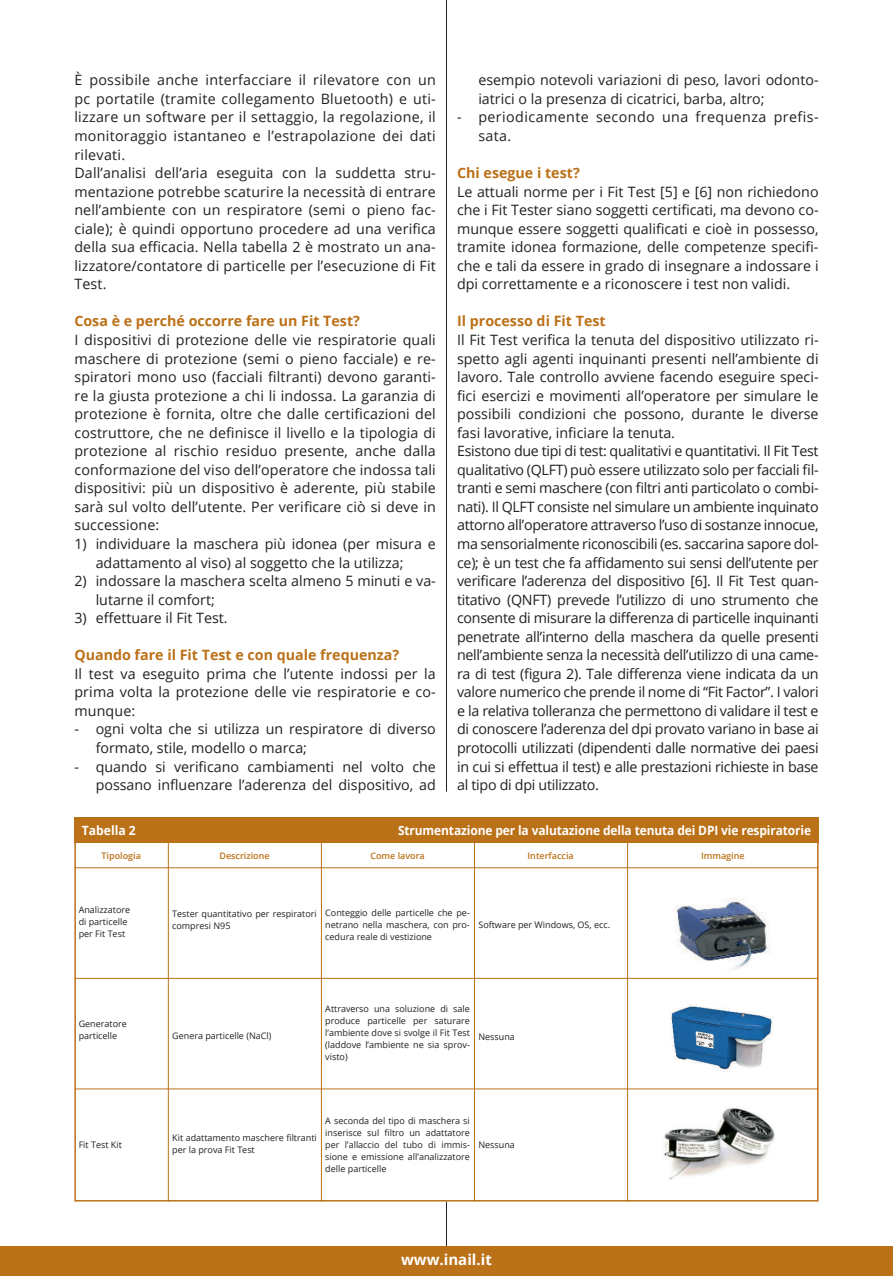
<style>
.page{position:relative;width:893px;height:1276px;background:#fff}
.page>*{position:absolute;margin:0;border:0;box-sizing:border-box;transform-origin:0 0}
.t1{font:700 15px "Open Sans";color:#fff}
.t2{font:14.25px/18.6px "Open Sans";color:#231f20}
.t3{font:14.25px/18.6px "Open Sans";letter-spacing:-.02em;color:#231f20}
.t4{font:700 14.25px "Open Sans";color:#bb7118}
.t5{font:14.25px/18.6px "Open Sans";letter-spacing:.03em;color:#231f20}
.t6{font:700 12.75px "Open Sans";letter-spacing:-.01em;color:#fff;scale:.94 1}
.t7{font:700 12.75px "Open Sans";letter-spacing:-.01em;color:#fff;scale:.95 1}
.t8{font:9px/12px "Open Sans";color:#231f20}
.t9{font:600 9px "Open Sans";color:#bb7118}
</style>
<div class="page">
<hr style="left:446px;top:0;width:1px;height:791px;background:#231f20">
<hr style="left:446px;top:1201px;width:1px;height:45px;background:#231f20">
<div style="left:0;top:1246px;width:893px;height:30px;background:#bb7118"></div>
<div style="left:74px;top:817px;width:745px;height:26px;background:#bb7118"></div>
<div style="left:74px;top:838px;width:745px;height:363px;border:2px solid #bb7118"></div>
<hr style="left:74px;top:867px;width:745px;height:1px;background:#bb7118">
<hr style="left:74px;top:978px;width:745px;height:1px;background:#bb7118">
<hr style="left:74px;top:1088px;width:745px;height:1px;background:#bb7118">
<hr style="left:168px;top:843px;width:1px;height:358px;background:#bb7118">
<hr style="left:321px;top:843px;width:1px;height:358px;background:#bb7118">
<hr style="left:474px;top:843px;width:1px;height:358px;background:#bb7118">
<hr style="left:627px;top:843px;width:1px;height:358px;background:#bb7118">
<img style="left:676px;top:898px;width:94px;height:72px">
<img style="left:671px;top:1004px;width:102px;height:68px">
<img style="left:664px;top:1108px;width:111px;height:72px">
<p class="t2" style="left:74px;top:70px;width:363px">È possibile anche interfacciare il rilevatore con un pc portatile (tramite collegamento Bluetooth) e uti&shy;lizzare un software per il settaggio, la regolazione, il monitoraggio istantaneo e l’estrapolazione dei dati rilevati.<br>Dall’analisi dell’aria eseguita con la suddetta stru&shy;mentazione potrebbe scaturire la necessità di entrare nell’ambiente con un respiratore (semi o pieno fac&shy;ciale); è quindi opportuno procedere ad una verifica della sua efficacia. Nella tabella 2 è mostrato un ana&shy;lizzatore/contatore di particelle per l’esecuzione di Fit Test.</p>
<p class="t4" style="left:74px;top:311px;width:287px">Cosa è e perché occorre fare un Fit Test?</p>
<p class="t2" style="left:74px;top:330px;width:363px;text-align:justify">I dispositivi di protezione delle vie respiratorie quali maschere di protezione (semi o pieno facciale) e re&shy;spiratori mono uso (facciali filtranti) devono garanti&shy;re la giusta protezione a chi li indossa. La garanzia di protezione è fornita, oltre che dalle certificazioni del costruttore, che ne definisce il livello e la tipologia di protezione al rischio residuo presente, anche dalla conformazione del viso dell’operatore che indossa tali dispositivi: più un dispositivo è aderente, più stabile sarà sul volto dell’utente. Per verificare ciò si deve in successione:</p>
<p class="t2" style="left:96px;top:534px;width:342px;text-indent:-21px">1) individuare la maschera più idonea (per misura e adattamento al viso) al soggetto che la utilizza;</p>
<p class="t2" style="left:96px;top:571px;width:342px;text-indent:-21px">2) indossare la maschera scelta almeno 5 minuti e va&shy;lutarne il comfort;</p>
<p class="t2" style="left:74px;top:608px;width:155px">3) effettuare il Fit Test.</p>
<p class="t4" style="left:74px;top:645px;width:326px">Quando fare il Fit Test e con quale frequenza?</p>
<p class="t2" style="left:74px;top:664px;width:363px;text-align:justify">Il test va eseguito prima che l’utente indossi per la prima volta la protezione delle vie respiratorie e co&shy;munque:</p>
<p class="t2" style="left:96px;top:719px;width:342px;text-indent:-21px">- ogni volta che si utilizza un respiratore di diverso formato, stile, modello o marca;</p>
<p class="t2" style="left:74px;top:756px;width:363px;text-align:right">- quando si verificano cambiamenti nel volto che possano influenzare l’aderenza del dispositivo, ad</p>
<p class="t2" style="left:478px;top:70px;width:342px">esempio notevoli variazioni di peso, lavori odonto&shy;iatrici o la presenza di cicatrici, barba, altro;</p>
<p class="t5" style="left:478px;top:108px;width:342px;text-indent:-21px">- periodicamente secondo una frequenza prefis&shy;sata.</p>
<p class="t4" style="left:457px;top:163px;width:124px">Chi esegue i test?</p>
<p class="t2" style="left:457px;top:182px;width:363px;text-align:justify">Le attuali norme per i Fit Test [5] e [6] non richiedono che i Fit Tester siano soggetti certificati, ma devono co&shy;munque essere soggetti qualificati e cioè in possesso, tramite idonea formazione, delle competenze specifi&shy;che e tali da essere in grado di insegnare a indossare i dpi correttamente e a riconoscere i test non validi.</p>
<p class="t4" style="left:457px;top:311px;width:150px">Il processo di Fit Test</p>
<p class="t3" style="left:457px;top:330px;width:363px">Il Fit Test verifica la tenuta del dispositivo utilizzato ri&shy;spetto agli agenti inquinanti presenti nell’ambiente di lavoro. Tale controllo avviene facendo eseguire speci&shy;fici esercizi e movimenti all’operatore per simulare le possibili condizioni che possono, durante le diverse fasi lavorative, inficiare la tenuta.<br>Esistono due tipi di test: qualitativi e quantitativi. Il Fit Test qualitativo (QLFT) può essere utilizzato solo per facciali fil&shy;tranti e semi maschere (con filtri anti particolato o combi&shy;nati). Il QLFT consiste nel simulare un ambiente inquinato attorno all’operatore attraverso l’uso di sostanze innocue, ma sensorialmente riconoscibili (es. saccarina sapore dol&shy;ce); è un test che fa affidamento sui sensi dell’utente per verificare l’aderenza del dispositivo [6]. Il Fit Test quan&shy;titativo (QNFT) prevede l’utilizzo di uno strumento che consente di misurare la differenza di particelle inquinanti penetrate all’interno della maschera da quelle presenti nell’ambiente senza la necessità dell’utilizzo di una came&shy;ra di test (figura 2). Tale differenza viene indicata da un valore numerico che prende il nome di “Fit Factor”. I valori e la relativa tolleranza che permettono di validare il test e di conoscere l’aderenza del dpi provato variano in base ai protocolli utilizzati (dipendenti dalle normative dei paesi in cui si effettua il test) e alle prestazioni richieste in base al tipo di dpi utilizzato.</p>
<p class="t7" style="left:82px;top:821px;width:58px">Tabella 2</p>
<p class="t6" style="left:398px;top:821px;width:441px">Strumentazione per la valutazione della tenuta dei DPI vie respiratorie</p>
<p class="t9" style="left:101px;top:849px;width:41px">Tipologia</p>
<p class="t9" style="left:528px;top:849px;width:48px">Interfaccia</p>
<p class="t9" style="left:370px;top:849px;width:56px">Come lavora</p>
<p class="t9" style="left:219px;top:849px;width:52px">Descrizione</p>
<p class="t9" style="left:701px;top:849px;width:45px">Immagine</p>
<p class="t8" style="left:79px;top:903px;width:53px">Analizzatore di particelle per Fit Test</p>
<p class="t8" style="left:79px;top:1017px;width:50px">Generatore particelle</p>
<p class="t8" style="left:79px;top:1138px;width:45px">Fit Test Kit</p>
<p class="t8" style="left:172px;top:907px;width:146px">Tester quantitativo per respiratori compresi N95</p>
<p class="t8" style="left:325px;top:906px;width:146px;text-align:justify">Conteggio delle particelle che pe&shy;netrano nella maschera, con pro&shy;cedura reale di vestizione</p>
<p class="t8" style="left:478px;top:918px;width:133px">Software per Windows, OS, ecc.</p>
<p class="t8" style="left:172px;top:1029px;width:101px">Genera particelle (NaCl)</p>
<p class="t8" style="left:325px;top:1002px;width:146px;text-align:justify">Attraverso una soluzione di sale produce particelle per saturare l’ambiente dove si svolge il Fit Test (laddove l’ambiente ne sia sprov&shy;visto)</p>
<p class="t8" style="left:478px;top:1030px;width:38px">Nessuna</p>
<p class="t8" style="left:172px;top:1131px;width:146px">Kit adattamento maschere filtranti per la prova Fit Test</p>
<p class="t8" style="left:325px;top:1114px;width:146px;text-align:justify">A seconda del tipo di maschera si inserisce sul filtro un adattatore per l’allaccio del tubo di immis&shy;sione e emissione all’analizzatore delle particelle</p>
<p class="t8" style="left:478px;top:1138px;width:38px">Nessuna</p>
<p class="t1" style="left:401px;top:1249px;width:92px">www.inail.it</p>
</div>
